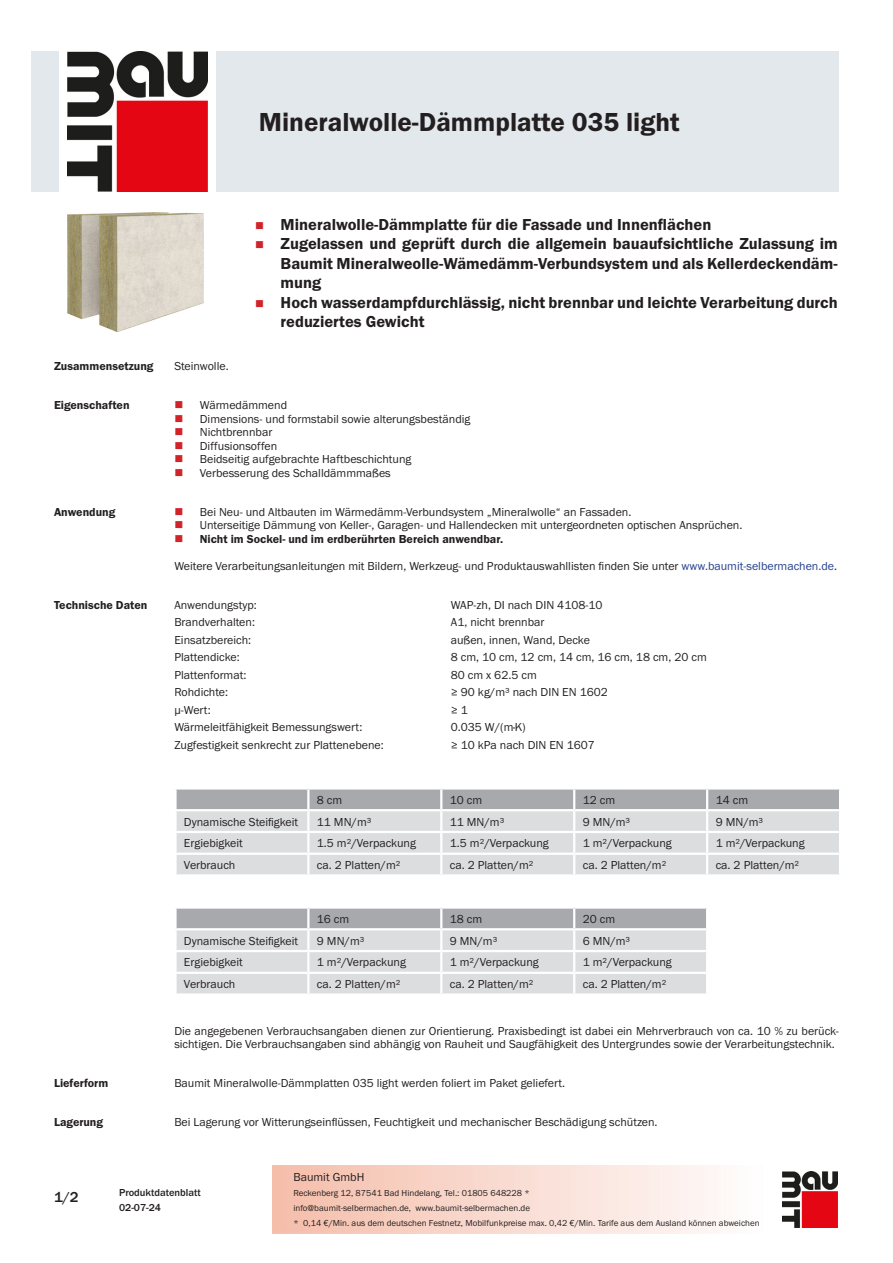
<style>
.page{position:relative;width:893px;height:1263px;background:#fff}
.page>*{position:absolute;margin:0;border:0;box-sizing:border-box;transform-origin:0 0}
.PDS_Produktname{font:27px "BM Franklin Gothic URW Dem";color:#231f20}
.t1{font:16.5px/19.5px "BM Franklin Gothic URW Dem";color:#231f20;text-align:justify}
.t2{font:500 15px "BM Franklin Gothic URW";color:#231f20}
.PDS_Standard{font:12px/13.5px "BM Franklin Gothic URW Boo";color:#231f20}
.PDS_Standard_linksbü{font:12px "BM Franklin Gothic URW Boo";color:#231f20}
.PDS_Header{font:12px "BM Franklin Gothic URW Dem";color:#231f20}
.t3{font:500 10.5px/15px "BM Franklin Gothic URW";color:#231f20}
.t4{font:9px/15px "BM Franklin Gothic URW Boo";color:#231f20}
.s1{color:#253f8e}
</style>
<div class="page">
<img style="left:782px;top:1171px;width:56px;height:56px">
<div style="left:32px;top:51px;width:27px;height:140px;background:#e2e8eb"></div>
<img style="left:68px;top:51px;width:139px;height:140px">
<div style="left:216px;top:51px;width:623px;height:140px;background:#e2e8eb"></div>
<img style="left:68px;top:213px;width:136px;height:119px">
<svg style="left:175px;top:788px;width:665px;height:87px"></svg>
<hr style="left:707px;top:874px;width:134px;height:3px;background:#fff">
<svg style="left:175px;top:908px;width:532px;height:86px"></svg>
<hr style="left:574px;top:993px;width:134px;height:3px;background:#fff">
<p class="PDS_Produktname" style="left:259px;top:106px;width:422px">Mineralwolle-Dämmplatte 035 light</p>
<p class="t1" style="left:281px;top:215px;width:432px">Mineralwolle-Dämmplatte für die Fassade und Innenflächen</p>
<p class="t1" style="left:281px;top:234px;width:559px">Zugelassen und geprüft durch die allgemein bauaufsichtliche Zulassung im Baumit Mineralweolle-Wämedämm-Verbundsystem und als Kellerdeckendäm&shy;mung</p>
<p class="t1" style="left:281px;top:293px;width:559px">Hoch wasserdampfdurchlässig, nicht brennbar und leichte Verarbeitung durch reduziertes Gewicht</p>
<p class="PDS_Header" style="left:54px;top:359px;width:101px">Zusammensetzung</p>
<p class="PDS_Standard" style="left:174px;top:360px;width:56px">Steinwolle.</p>
<p class="PDS_Header" style="left:54px;top:398px;width:77px">Eigenschaften</p>
<p class="PDS_Standard" style="left:200px;top:399px;width:89px">Wärmedämmend</p>
<p class="PDS_Standard" style="left:200px;top:412px;width:272px">Dimensions- und formstabil sowie alterungsbeständig</p>
<p class="PDS_Standard" style="left:200px;top:426px;width:74px">Nichtbrennbar</p>
<p class="PDS_Standard" style="left:200px;top:439px;width:79px">Diffusionsoffen</p>
<p class="PDS_Standard" style="left:200px;top:453px;width:213px">Beidseitig aufgebrachte Haftbeschichtung</p>
<p class="PDS_Standard" style="left:200px;top:466px;width:192px">Verbesserung des Schalldämmmaßes</p>
<p class="PDS_Header" style="left:54px;top:504px;width:63px">Anwendung</p>
<p class="PDS_Standard" style="left:200px;top:505px;width:433px">Bei Neu- und Altbauten im Wärmedämm-Verbundsystem „Mineralwolle“ an Fassaden.</p>
<p class="PDS_Standard" style="left:200px;top:519px;width:544px">Unterseitige Dämmung von Keller-, Garagen- und Hallendecken mit untergeordneten optischen Ansprüchen.</p>
<p class="PDS_Header" style="left:200px;top:531px;width:305px">Nicht im Sockel- und im erdberührten Bereich anwendbar.</p>
<p class="PDS_Standard" style="left:174px;top:559px;width:664px">Weitere Verarbeitungsanleitungen mit Bildern, Werkzeug- und Produktauswahllisten finden Sie unter <span class="s1">www.baumit-selbermachen.de</span>.</p>
<p class="PDS_Header" style="left:54px;top:597px;width:95px">Technische Daten</p>
<p class="PDS_Standard_linksbü" style="left:174px;top:597px;width:84px">Anwendungstyp:</p>
<p class="PDS_Standard_linksbü" style="left:451px;top:597px;width:153px">WAP-zh, DI nach DIN 4108-10</p>
<p class="PDS_Standard_linksbü" style="left:174px;top:615px;width:82px">Brandverhalten:</p>
<p class="PDS_Standard_linksbü" style="left:451px;top:615px;width:95px">A1, nicht brennbar</p>
<p class="PDS_Standard_linksbü" style="left:174px;top:632px;width:78px">Einsatzbereich:</p>
<p class="PDS_Standard_linksbü" style="left:451px;top:632px;width:141px">außen, innen, Wand, Decke</p>
<p class="PDS_Standard_linksbü" style="left:174px;top:650px;width:67px">Plattendicke:</p>
<p class="PDS_Standard_linksbü" style="left:451px;top:650px;width:258px">8 cm, 10 cm, 12 cm, 14 cm, 16 cm, 18 cm, 20 cm</p>
<p class="PDS_Standard_linksbü" style="left:174px;top:667px;width:74px">Plattenformat:</p>
<p class="PDS_Standard_linksbü" style="left:451px;top:667px;width:88px">80 cm x 62.5 cm</p>
<p class="PDS_Standard_linksbü" style="left:174px;top:685px;width:55px">Rohdichte:</p>
<p class="PDS_Standard_linksbü" style="left:451px;top:685px;width:159px">≥ 90 kg/m³ nach DIN EN 1602</p>
<p class="PDS_Standard_linksbü" style="left:174px;top:702px;width:38px">μ-Wert:</p>
<p class="PDS_Standard_linksbü" style="left:451px;top:702px;width:19px">≥ 1</p>
<p class="PDS_Standard_linksbü" style="left:174px;top:720px;width:189px">Wärmeleitfähigkeit Bemessungswert:</p>
<p class="PDS_Standard_linksbü" style="left:451px;top:720px;width:77px">0.035 W/(m·K)</p>
<p class="PDS_Standard_linksbü" style="left:174px;top:737px;width:211px">Zugfestigkeit senkrecht zur Plattenebene:</p>
<p class="PDS_Standard_linksbü" style="left:451px;top:737px;width:146px">≥ 10 kPa nach DIN EN 1607</p>
<p class="PDS_Standard_linksbü" style="left:317px;top:792px;width:27px">8 cm</p>
<p class="PDS_Standard_linksbü" style="left:450px;top:792px;width:34px">10 cm</p>
<p class="PDS_Standard_linksbü" style="left:583px;top:792px;width:34px">12 cm</p>
<p class="PDS_Standard_linksbü" style="left:716px;top:792px;width:34px">14 cm</p>
<p class="PDS_Standard_linksbü" style="left:184px;top:814px;width:116px">Dynamische Steifigkeit</p>
<p class="PDS_Standard_linksbü" style="left:317px;top:814px;width:56px">11 MN/m³</p>
<p class="PDS_Standard_linksbü" style="left:450px;top:814px;width:56px">11 MN/m³</p>
<p class="PDS_Standard_linksbü" style="left:583px;top:814px;width:49px">9 MN/m³</p>
<p class="PDS_Standard_linksbü" style="left:716px;top:814px;width:49px">9 MN/m³</p>
<p class="PDS_Standard_linksbü" style="left:184px;top:836px;width:60px">Ergiebigkeit</p>
<p class="PDS_Standard_linksbü" style="left:317px;top:836px;width:101px">1.5 m²/Verpackung</p>
<p class="PDS_Standard_linksbü" style="left:450px;top:836px;width:101px">1.5 m²/Verpackung</p>
<p class="PDS_Standard_linksbü" style="left:583px;top:836px;width:90px">1 m²/Verpackung</p>
<p class="PDS_Standard_linksbü" style="left:716px;top:836px;width:90px">1 m²/Verpackung</p>
<p class="PDS_Standard_linksbü" style="left:184px;top:858px;width:53px">Verbrauch</p>
<p class="PDS_Standard_linksbü" style="left:317px;top:858px;width:85px">ca. 2 Platten/m²</p>
<p class="PDS_Standard_linksbü" style="left:450px;top:858px;width:85px">ca. 2 Platten/m²</p>
<p class="PDS_Standard_linksbü" style="left:583px;top:858px;width:85px">ca. 2 Platten/m²</p>
<p class="PDS_Standard_linksbü" style="left:716px;top:858px;width:85px">ca. 2 Platten/m²</p>
<p class="PDS_Standard_linksbü" style="left:317px;top:911px;width:34px">16 cm</p>
<p class="PDS_Standard_linksbü" style="left:450px;top:911px;width:34px">18 cm</p>
<p class="PDS_Standard_linksbü" style="left:583px;top:911px;width:34px">20 cm</p>
<p class="PDS_Standard_linksbü" style="left:184px;top:933px;width:116px">Dynamische Steifigkeit</p>
<p class="PDS_Standard_linksbü" style="left:317px;top:933px;width:49px">9 MN/m³</p>
<p class="PDS_Standard_linksbü" style="left:450px;top:933px;width:49px">9 MN/m³</p>
<p class="PDS_Standard_linksbü" style="left:583px;top:933px;width:49px">6 MN/m³</p>
<p class="PDS_Standard_linksbü" style="left:184px;top:955px;width:60px">Ergiebigkeit</p>
<p class="PDS_Standard_linksbü" style="left:317px;top:955px;width:90px">1 m²/Verpackung</p>
<p class="PDS_Standard_linksbü" style="left:450px;top:955px;width:90px">1 m²/Verpackung</p>
<p class="PDS_Standard_linksbü" style="left:583px;top:955px;width:90px">1 m²/Verpackung</p>
<p class="PDS_Standard_linksbü" style="left:184px;top:977px;width:53px">Verbrauch</p>
<p class="PDS_Standard_linksbü" style="left:317px;top:977px;width:85px">ca. 2 Platten/m²</p>
<p class="PDS_Standard_linksbü" style="left:450px;top:977px;width:85px">ca. 2 Platten/m²</p>
<p class="PDS_Standard_linksbü" style="left:583px;top:977px;width:85px">ca. 2 Platten/m²</p>
<p class="PDS_Standard" style="left:174px;top:1024px;width:666px">Die angegebenen Verbrauchsangaben dienen zur Orientierung. Praxisbedingt ist dabei ein Mehrverbrauch von ca. 10 % zu berück&shy;sichtigen. Die Verbrauchsangaben sind abhängig von Rauheit und Saugfähigkeit des Untergrundes sowie der Verarbeitungstechnik.</p>
<p class="PDS_Header" style="left:54px;top:1076px;width:56px">Lieferform</p>
<p class="PDS_Standard" style="left:174px;top:1076px;width:392px">Baumit Mineralwolle-Dämmplatten 035 light werden foliert im Paket geliefert.</p>
<p class="PDS_Header" style="left:54px;top:1115px;width:51px">Lagerung</p>
<p class="PDS_Standard" style="left:174px;top:1115px;width:485px">Bei Lagerung vor Witterungseinflüssen, Feuchtigkeit und mechanischer Beschädigung schützen.</p>
<p class="t2" style="left:54px;top:1188px;width:26px">1/2</p>
<p class="t3" style="left:119px;top:1185px;width:83px">Produktdatenblatt<br>02-07-24</p>
<p class="PDS_Standard" style="left:293px;top:1170px;width:73px">Baumit GmbH</p>
<p class="t4" style="left:293px;top:1186px;width:468px">Reckenberg 12, 87541 Bad Hindelang, Tel.: 01805 648228 *<br>info@baumit-selbermachen.de, www.baumit-selbermachen.de<br>* 0,14 €/Min. aus dem deutschen Festnetz, Mobilfunkpreise max. 0,42 €/Min. Tarife aus dem Ausland können abweichen</p>
</div>
